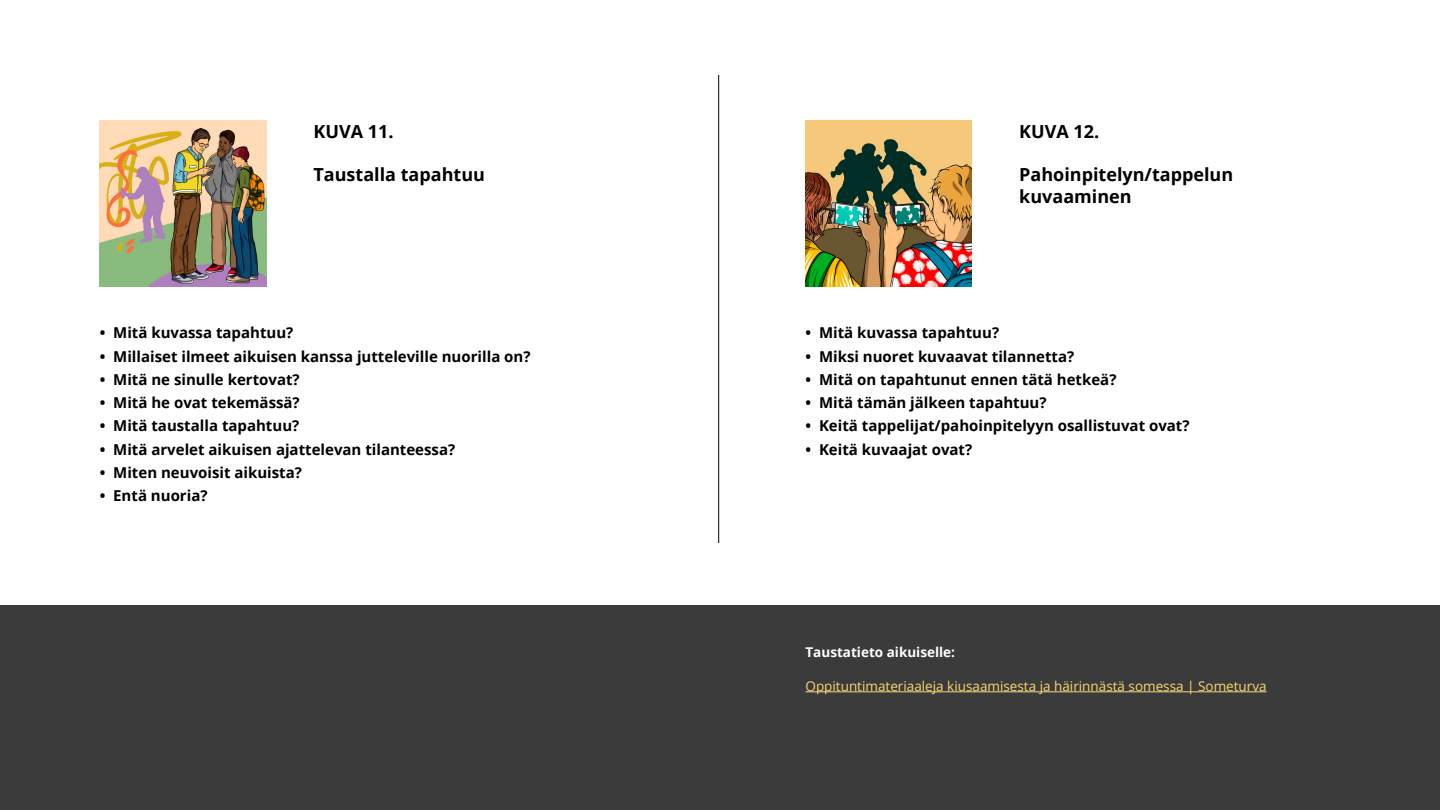
<style>
.page{position:relative;width:1440px;height:810px;background:#fff}
.page>*{position:absolute;margin:0;border:0;box-sizing:border-box;transform-origin:0 0}
.t1{font:700 18px/21.6px "Open Sans";color:#000}
.t2{font:700 15px "Open Sans";color:#000}
.t3{font:13.5px "Open Sans";color:#f8d775}
.t4{font:700 13.5px "Open Sans";color:#fff}
</style>
<div class="page">
<div style="left:0;top:605px;width:1440px;height:205px;background:#3b3b3b"></div>
<hr style="left:718px;top:75px;width:1px;height:468px;background:#000">
<img style="left:100px;top:120px;width:166px;height:166px">
<img style="left:806px;top:120px;width:166px;height:166px">
<hr style="left:806px;top:691px;width:461px;height:1px;background:#f8d775">
<p class="t1" style="left:314px;top:120px;width:82px">KUVA 11.</p>
<p class="t1" style="left:314px;top:164px;width:173px">Taustalla tapahtuu</p>
<p class="t2" style="left:100px;top:322px;width:195px">• Mitä kuvassa tapahtuu?</p>
<p class="t2" style="left:100px;top:346px;width:432px">• Millaiset ilmeet aikuisen kanssa jutteleville nuorilla on?</p>
<p class="t2" style="left:100px;top:369px;width:201px">• Mitä ne sinulle kertovat?</p>
<p class="t2" style="left:100px;top:392px;width:202px">• Mitä he ovat tekemässä?</p>
<p class="t2" style="left:100px;top:415px;width:201px">• Mitä taustalla tapahtuu?</p>
<p class="t2" style="left:100px;top:439px;width:357px">• Mitä arvelet aikuisen ajattelevan tilanteessa?</p>
<p class="t2" style="left:100px;top:462px;width:204px">• Miten neuvoisit aikuista?</p>
<p class="t2" style="left:100px;top:485px;width:109px">• Entä nuoria?</p>
<p class="t1" style="left:1019px;top:120px;width:82px">KUVA 12.</p>
<p class="t1" style="left:1019px;top:164px;width:216px">Pahoinpitelyn/tappelun kuvaaminen</p>
<p class="t2" style="left:806px;top:322px;width:195px">• Mitä kuvassa tapahtuu?</p>
<p class="t2" style="left:806px;top:346px;width:270px">• Miksi nuoret kuvaavat tilannetta?</p>
<p class="t2" style="left:806px;top:369px;width:313px">• Mitä on tapahtunut ennen tätä hetkeä?</p>
<p class="t2" style="left:806px;top:392px;width:243px">• Mitä tämän jälkeen tapahtuu?</p>
<p class="t2" style="left:806px;top:415px;width:386px">• Keitä tappelijat/pahoinpitelyyn osallistuvat ovat?</p>
<p class="t2" style="left:806px;top:439px;width:168px">• Keitä kuvaajat ovat?</p>
<p class="t4" style="left:806px;top:643px;width:151px">Taustatieto aikuiselle:</p>
<p class="t3" style="left:806px;top:677px;width:463px">Oppituntimateriaaleja kiusaamisesta ja häirinnästä somessa | Someturva</p>
</div>
